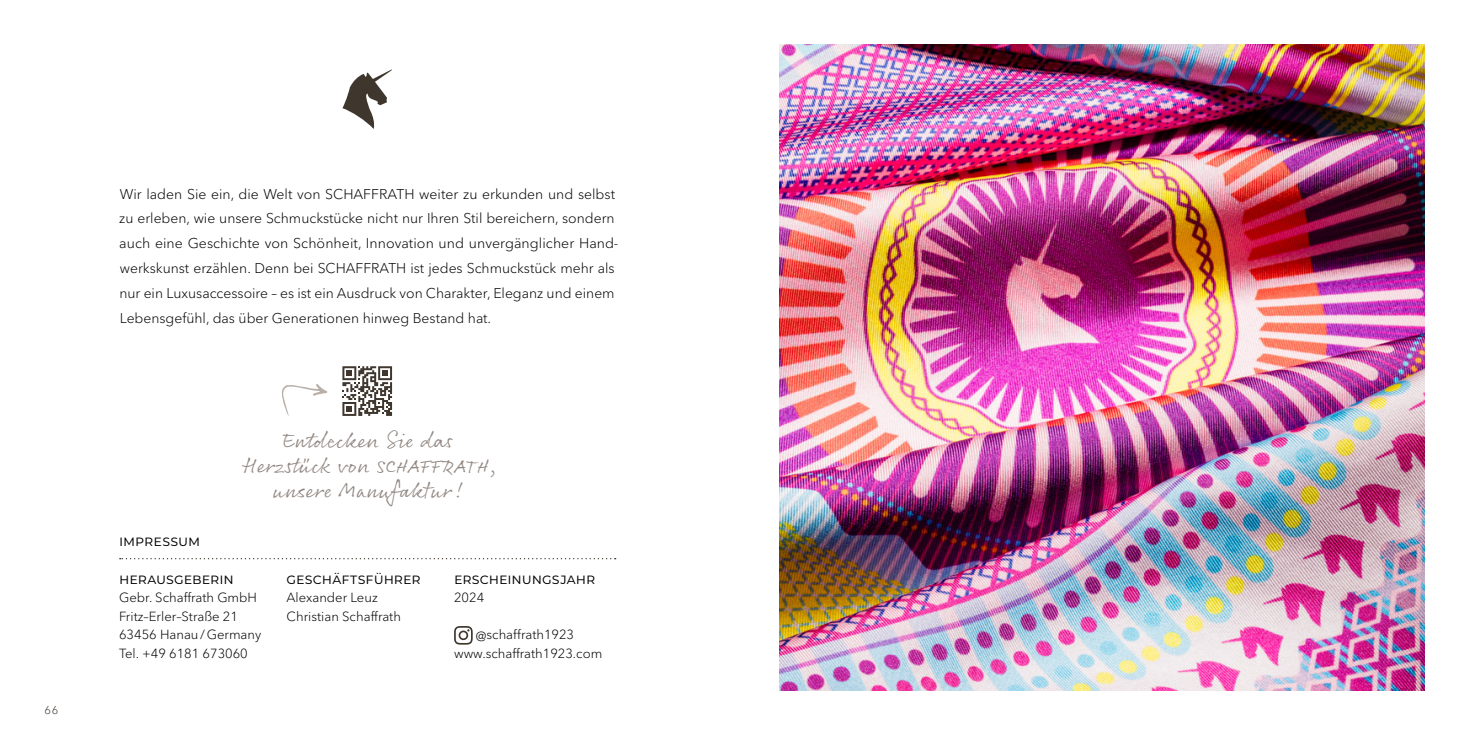
<style>
.page{position:relative;width:1469px;height:735px;background:#fff}
.page>*{position:absolute;margin:0;border:0;box-sizing:border-box;transform-origin:0 0}
.Schreibschrift_12_5pt{font:21.88px/24.8px "Rollerscript Smooth";letter-spacing:.015em;color:#918780;text-align:center}
.t1{font:14.88px "Montserrat";color:#000}
.Lesetext_NEU{font:300 14px/24.8px "Avenir Next LT Pro";color:#000}
.t2{font:300 13.12px "Avenir Next LT Pro";color:#000}
.t3{font:300 11.38px "Avenir Next LT Pro";color:#3f362e}
</style>
<div class="page">
<img style="left:779px;top:45px;width:645px;height:645px">
<svg style="left:342px;top:69px;width:50px;height:60px"></svg>
<svg style="left:120px;top:558px;width:495px;height:1px"></svg>
<svg style="left:342px;top:366px;width:50px;height:49px"></svg>
<svg style="left:282px;top:384px;width:45px;height:32px"></svg>
<svg style="left:454px;top:626px;width:18px;height:18px"></svg>
<p class="t3" style="left:45px;top:702px;width:15px">66</p>
<p class="Lesetext_NEU" style="left:119px;top:181px;width:500px">Wir laden Sie ein, die Welt von SCHAFFRATH weiter zu erkunden und selbst zu erleben, wie unsere Schmuckstücke nicht nur Ihren Stil bereichern, sondern auch eine Geschichte von Schönheit, Innovation und unvergänglicher Hand&shy;werkskunst erzählen. Denn bei SCHAFFRATH ist jedes Schmuckstück mehr als nur ein Luxusaccessoire – es ist ein Ausdruck von Charakter, Eleganz und einem Lebensgefühl, das über Generationen hinweg Bestand hat.</p>
<p class="Schreibschrift_12_5pt" style="left:282px;top:426px;width:172px">Entdecken Sie das</p>
<p class="Schreibschrift_12_5pt" style="left:244px;top:451px;width:255px">Herzstück von schaffrath, unsere Manufaktur!</p>
<p class="t1" style="left:119px;top:530px;width:83px">impressum</p>
<p class="t1" style="left:119px;top:567px;width:116px">herausgeberin</p>
<p class="t2" style="left:119px;top:589px;width:139px">Gebr. Schaffrath GmbH</p>
<p class="t2" style="left:119px;top:608px;width:120px">Fritz–Erler–Straße 21</p>
<p class="t2" style="left:119px;top:626px;width:144px">63456 Hanau/Germany</p>
<p class="t2" style="left:119px;top:645px;width:130px">Tel. +49 6181 673060</p>
<p class="t1" style="left:286px;top:567px;width:136px">geschäftsführer</p>
<p class="t2" style="left:286px;top:589px;width:93px">Alexander Leuz</p>
<p class="t2" style="left:286px;top:608px;width:116px">Christian Schaffrath</p>
<p class="t1" style="left:454px;top:567px;width:143px">erscheinungsjahr</p>
<p class="t2" style="left:454px;top:589px;width:32px">2024</p>
<p class="t2" style="left:476px;top:626px;width:100px">@schaffrath1923</p>
<p class="t2" style="left:454px;top:645px;width:150px">www.schaffrath1923.com</p>
</div>
